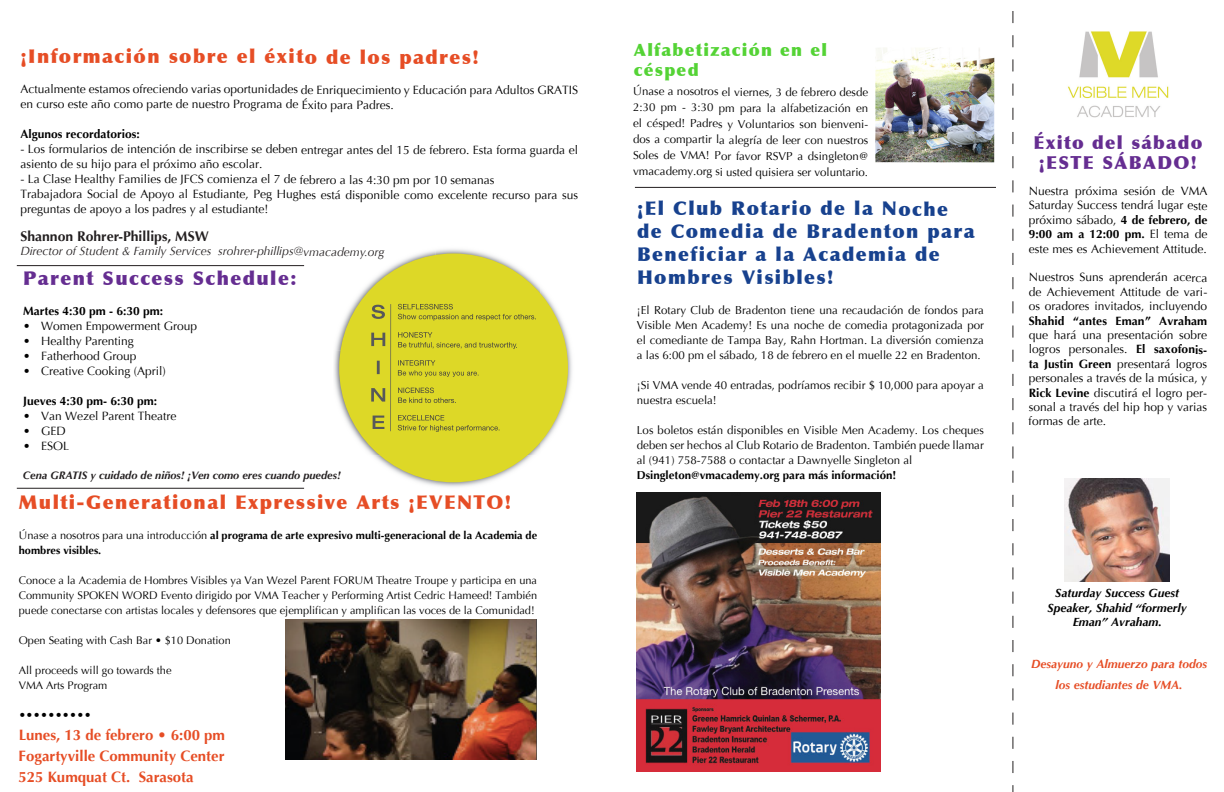
<style>
.page{position:relative;width:1224px;height:792px;background:#fff}
.page>*{position:absolute;margin:0;border:0;box-sizing:border-box;transform-origin:0 0}
.t1{font:900 19px/22.8px "Optima";letter-spacing:.075em;color:#17418e}
.t2{font:900 19px "Optima";letter-spacing:.075em;color:#e64d25}
.t3{font:900 19px "Optima";letter-spacing:.075em;color:#652d91}
.t4{font:900 18px "Optima";letter-spacing:.075em;color:#652d91}
.t5{font:900 17px/20.4px "Optima";letter-spacing:.075em;color:#54d335}
.t6{font:700 15px "Optima";color:#e64d25}
.t7{font:700 14px "Optima";color:#231f20}
.t8{font:12px/14.4px "Optima";color:#000}
.t9{font:italic 12px "Optima";color:#231f20}
.t10{font:700 12px "Optima";color:#000}
.t11{font:italic 700 12px/14.4px "Optima";color:#000;text-align:center}
.t12{font:italic 700 12px/21px "Optima";color:#e64d25;text-align:center}
.t13{font:11.5px/16px "Optima";color:#000;text-align:justify}
.t14{font:700 11.5px "Optima";color:#000}
.t15{font:11px/15px "Optima";color:#000;text-align:justify}
.t16{font:700 11px/14.7px "Optima";color:#000}
.t17{font:italic 700 11px "Optima";color:#231f20}
.s1{font-weight:400}
.s2{font-weight:700}
</style>
<div class="page">
<svg style="left:1012px;top:11px;width:1px;height:781px"></svg>
<img style="left:875px;top:47px;width:119px;height:115px">
<img style="left:1068px;top:31px;width:101px;height:87px">
<hr style="left:635px;top:187px;width:361px;height:1px;background:#231f20">
<img style="left:1064px;top:478px;width:106px;height:104px">
<img style="left:334px;top:249px;width:238px;height:238px">
<div style="left:339px;top:253px;width:229px;height:229px;background:#ddd827;border-radius:50%"></div>
<svg style="left:372px;top:305px;width:13px;height:14px"></svg>
<svg style="left:398px;top:304px;width:138px;height:17px"></svg>
<svg style="left:371px;top:333px;width:14px;height:13px"></svg>
<svg style="left:377px;top:361px;width:3px;height:13px"></svg>
<svg style="left:371px;top:388px;width:14px;height:14px"></svg>
<svg style="left:398px;top:388px;width:58px;height:15px"></svg>
<svg style="left:373px;top:416px;width:11px;height:13px"></svg>
<svg style="left:398px;top:415px;width:102px;height:17px"></svg>
<hr style="left:390px;top:304px;width:1px;height:127px;background:#57585a">
<svg style="left:398px;top:360px;width:81px;height:17px"></svg>
<svg style="left:398px;top:332px;width:119px;height:17px"></svg>
<hr style="left:17px;top:265px;width:287px;height:1px;background:#231f20">
<img style="left:637px;top:492px;width:243px;height:279px">
<img style="left:285px;top:619px;width:251px;height:141px">
<hr style="left:17px;top:488px;width:287px;height:1px;background:#231f20">
<p class="t2" style="left:21px;top:45px;width:460px">¡Información sobre el éxito de los padres!</p>
<p class="t8" style="left:20px;top:82px;width:559px;line-height:14.9px">Actualmente estamos ofreciendo varias oportunidades de Enriquecimiento y Educación para Adultos GRATIS en curso este año como parte de nuestro Programa de Éxito para Padres.</p>
<p class="t10" style="left:20px;top:127px;width:121px">Algunos recordatorios:</p>
<p class="t8" style="left:20px;top:142px;width:559px;line-height:14.9px">- Los formularios de intención de inscribirse se deben entregar antes del 15 de febrero. Esta forma guarda el asiento de su hijo para el próximo año escolar.</p>
<p class="t8" style="left:20px;top:172px;width:476px">- La Clase Healthy Families de JFCS comienza el 7 de febrero a las 4:30 pm por 10 semanas</p>
<p class="t8" style="left:20px;top:187px;width:559px;line-height:14.9px">Trabajadora Social de Apoyo al Estudiante, Peg Hughes está disponible como excelente recurso para sus preguntas de apoyo a los padres y al estudiante!</p>
<p class="t7" style="left:20px;top:228px;width:190px">Shannon Rohrer-Phillips, MSW</p>
<p class="t9" style="left:20px;top:244px;width:366px">Director of Student &amp; Family Services srohrer-phillips@vmacademy.org</p>
<p class="t3" style="left:23px;top:267px;width:275px">Parent Success Schedule:</p>
<p class="t10" style="left:23px;top:304px;width:142px">Martes 4:30 pm - 6:30 pm:</p>
<p class="t8" style="left:23px;top:319px;width:176px">• Women Empowerment Group</p>
<p class="t8" style="left:23px;top:334px;width:112px">• Healthy Parenting</p>
<p class="t8" style="left:23px;top:349px;width:115px">• Fatherhood Group</p>
<p class="t8" style="left:23px;top:364px;width:144px">• Creative Cooking (April)</p>
<p class="t10" style="left:23px;top:394px;width:136px">Jueves 4:30 pm- 6:30 pm:</p>
<p class="t8" style="left:23px;top:409px;width:155px">• Van Wezel Parent Theatre</p>
<p class="t8" style="left:23px;top:424px;width:44px">• GED</p>
<p class="t8" style="left:23px;top:439px;width:48px">• ESOL</p>
<p class="t17" style="left:23px;top:469px;width:319px">Cena GRATIS y cuidado de niños! ¡Ven como eres cuando puedes!</p>
<p class="t2" style="left:19px;top:490px;width:494px">Multi-Generational Expressive Arts ¡EVENTO!</p>
<p class="t16" style="left:19px;top:528px;width:520px"><span class="s1">Únase a nosotros para una introducción</span> al programa de arte expresivo multi-generacional de la Academia de hombres visibles.</p>
<p class="t15" style="left:19px;top:573px;width:520px">Conoce a la Academia de Hombres Visibles ya Van Wezel Parent FORUM Theatre Troupe y participa en una Community SPOKEN WORD Evento dirigido por VMA Teacher y Performing Artist Cedric Hameed! También puede conectarse con artistas locales y defensores que ejemplifican y amplifican las voces de la Comunidad!</p>
<p class="t15" style="left:19px;top:633px;width:214px">Open Seating with Cash Bar • $10 Donation</p>
<p class="t15" style="left:19px;top:663px;width:154px">All proceeds will go towards the</p>
<p class="t15" style="left:19px;top:677px;width:90px">VMA Arts Program</p>
<p class="t8" style="left:19px;top:707px;width:74px">••••••••••</p>
<p class="t6" style="left:19px;top:726px;width:208px">Lunes, 13 de febrero • 6:00 pm</p>
<p class="t6" style="left:19px;top:747px;width:207px">Fogartyville Community Center</p>
<p class="t6" style="left:19px;top:768px;width:177px">525 Kumquat Ct. Sarasota</p>
<p class="t5" style="left:634px;top:40px;width:195px">Alfabetización en el césped</p>
<p class="t13" style="left:633px;top:84px;width:237px">Únase a nosotros el viernes, 3 de febrero desde 2:30 pm - 3:30 pm para la alfabetización en el césped! Padres y Voluntarios son bienveni&shy;dos a compartir la alegría de leer con nuestros Soles de VMA! Por favor RSVP a dsingleton@ vmacademy.org si usted quisiera ser voluntario.</p>
<p class="t1" style="left:637px;top:197px;width:339px">¡El Club Rotario de la Noche de Comedia de Bradenton para<br>Beneficiar a la Academia de<br>Hombres Visibles!</p>
<p class="t13" style="left:637px;top:303px;width:349px;line-height:15px">¡El Rotary Club de Bradenton tiene una recaudación de fondos para Visible Men Academy! Es una noche de comedia protagonizada por el comediante de Tampa Bay, Rahn Hortman. La diversión comienza a las 6:00 pm el sábado, 18 de febrero en el muelle 22 en Bradenton.</p>
<p class="t13" style="left:637px;top:378px;width:349px;line-height:14.9px">¡Si VMA vende 40 entradas, podríamos recibir $ 10,000 para apoyar a nuestra escuela!</p>
<p class="t13" style="left:637px;top:423px;width:349px;line-height:15px">Los boletos están disponibles en Visible Men Academy. Los cheques deben ser hechos al Club Rotario de Bradenton. También puede llamar al (941) 758-7588 o contactar a Dawnyelle Singleton al</p>
<p class="t14" style="left:637px;top:468px;width:261px">Dsingleton@vmacademy.org para más información!</p>
<p class="t4" style="left:1033px;top:131px;width:171px">Éxito del sábado</p>
<p class="t4" style="left:1039px;top:151px;width:160px">¡ESTE SÁBADO!</p>
<p class="t8" style="left:1029px;top:184px;width:180px;text-align:justify">Nuestra próxima sesión de VMA Saturday Success tendrá lugar este próximo sábado, <span class="s2">4 de febrero, de 9:00 am a 12:00 pm.</span> El tema de este mes es Achievement Attitude.</p>
<p class="t8" style="left:1029px;top:270px;width:180px;text-align:justify">Nuestros Suns aprenderán acerca de Achievement Attitude de vari&shy;os oradores invitados, incluyendo <span class="s2">Shahid “antes Eman” Avraham </span>que hará una presentación sobre logros personales. <span class="s2">El saxofonis&shy;ta Justin Green</span> presentará logros personales a través de la música, y <span class="s2">Rick Levine</span> discutirá el logro per&shy;sonal a través del hip hop y varias formas de arte.</p>
<p class="t11" style="left:1048px;top:586px;width:141px">Saturday Success Guest<br>Speaker, Shahid “formerly<br>Eman” Avraham.</p>
<p class="t12" style="left:1031px;top:654px;width:178px">Desayuno y Almuerzo para todos los estudiantes de VMA.</p>
</div>
